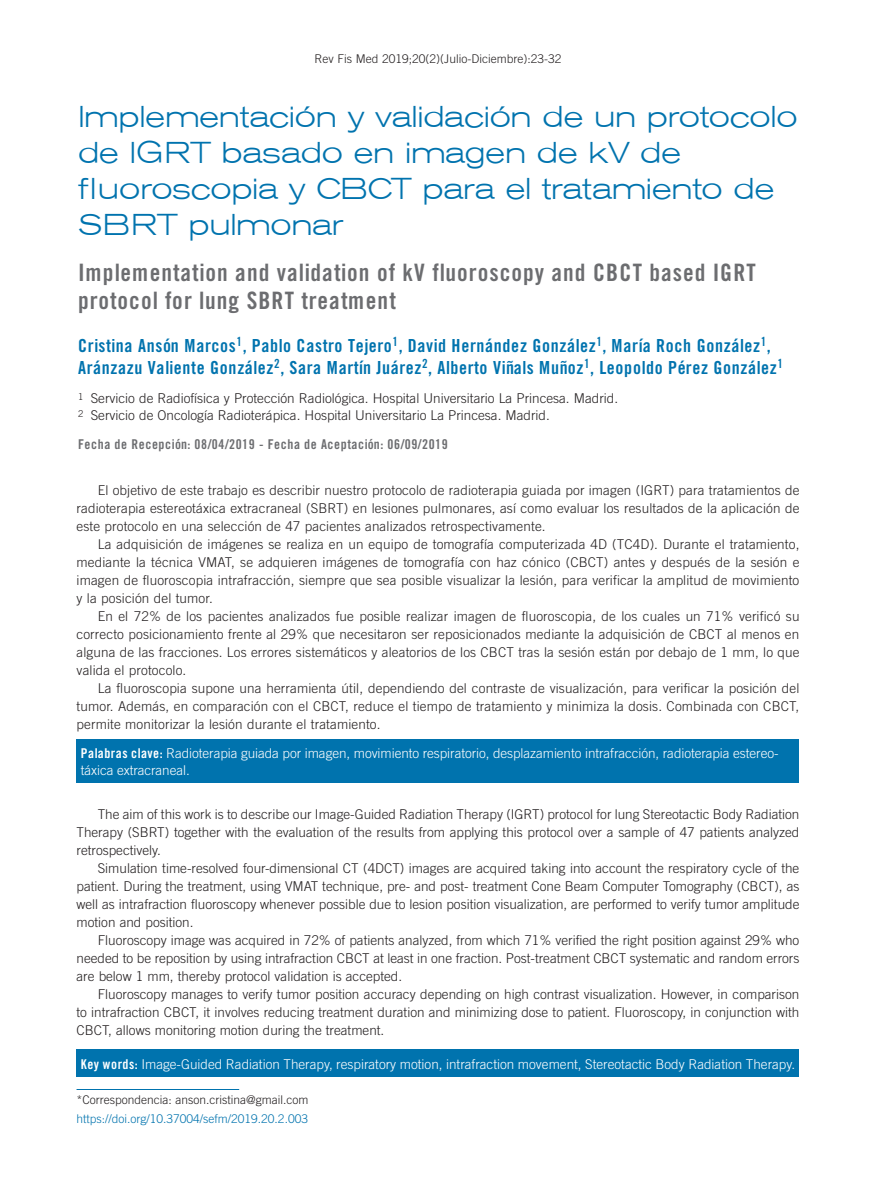
<style>
.page{position:relative;width:893px;height:1191px;background:#fff}
.page>*{position:absolute;margin:0;border:0;box-sizing:border-box;transform-origin:0 0}
.titulo_articulo_IG{font:300 30px/36px "Akzidenz Grot Ext BQ";letter-spacing:-.01em;color:#0073ae}
.Titulo_ingles_IG{font:24px/28.8px "Trade Gothic Bold Cond Twenty 10";color:#6c6d70}
.Titulo_ingles_IG-2{font:18px/21.6px "Trade Gothic Bold Cond Twenty 10";letter-spacing:-.005em;color:#0073ae}
.Resumen_IG{font:300 13.5px/18px "Trade Gothic";color:#231f20;text-align:justify}
.palabras_clave_IG{font:300 13.5px/16.2px "Trade Gothic";letter-spacing:-.005em;color:#fff}
.Fecha_IG{font:13.5px "Trade Gothic Bold Cond Twenty 10";color:#6c6d70}
.Datos_autor_correspo{font:300 12px "Trade Gothic";color:#231f20}
.Datos_autor_correspo-2{font:300 12px "Trade Gothic";color:#0073ae}
.s1{font-family:"Trade Gothic Bold Cond Twenty 10";font-weight:400}
</style>
<div class="page">
<div style="left:77px;top:739px;width:722px;height:44px;background:#0073ae"></div>
<div style="left:77px;top:1049px;width:722px;height:28px;background:#0073ae"></div>
<hr style="left:77px;top:1089px;width:162px;height:1px;background:#0073ae">
<p class="Datos_autor_correspo" style="left:314px;top:51px;width:249px">Rev Fis Med 2019;20(2)(Julio-Diciembre):23-32</p>
<p class="titulo_articulo_IG" style="left:78px;top:99px;width:721px">Implementación y validación de un protocolo de IGRT basado en imagen de kV de</p>
<p class="titulo_articulo_IG" style="left:78px;top:171px;width:698px">fluoroscopia y CBCT para el tratamiento de<br>SBRT pulmonar</p>
<p class="Titulo_ingles_IG" style="left:78px;top:257px;width:680px">Implementation and validation of kV fluoroscopy and CBCT based IGRT protocol for lung SBRT treatment</p>
<p class="Titulo_ingles_IG-2" style="left:78px;top:335px;width:707px">Cristina Ansón Marcos<sup>1</sup>, Pablo Castro Tejero<sup>1</sup>, David Hernández González<sup>1</sup>, María Roch González<sup>1</sup>,<br>Aránzazu Valiente González<sup>2</sup>, Sara Martín Juárez<sup>2</sup>, Alberto Viñals Muñoz<sup>1</sup>, Leopoldo Pérez González<sup>1</sup></p>
<p class="Resumen_IG" style="left:78px;top:389px;width:542px"><sup>1</sup> Servicio de Radiofísica y Protección Radiológica. Hospital Universitario La Princesa. Madrid.</p>
<p class="Resumen_IG" style="left:78px;top:406px;width:473px"><sup>2</sup> Servicio de Oncología Radioterápica. Hospital Universitario La Princesa. Madrid.</p>
<p class="Fecha_IG" style="left:78px;top:435px;width:372px">Fecha de Recepción: 08/04/2019 - Fecha de Aceptación: 06/09/2019</p>
<p class="Resumen_IG" style="left:77px;top:481px;width:724px;text-indent:21px">El objetivo de este trabajo es describir nuestro protocolo de radioterapia guiada por imagen (IGRT) para tratamientos de radioterapia estereotáxica extracraneal (SBRT) en lesiones pulmonares, así como evaluar los resultados de la aplicación de este protocolo en una selección de 47 pacientes analizados retrospectivamente.</p>
<p class="Resumen_IG" style="left:77px;top:535px;width:724px;text-indent:21px">La adquisición de imágenes se realiza en un equipo de tomografía computerizada 4D (TC4D). Durante el tratamiento, mediante la técnica VMAT, se adquieren imágenes de tomografía con haz cónico (CBCT) antes y después de la sesión e imagen de fluoroscopia intrafracción, siempre que sea posible visualizar la lesión, para verificar la amplitud de movimiento y la posición del tumor.</p>
<p class="Resumen_IG" style="left:77px;top:607px;width:724px;text-indent:21px">En el 72% de los pacientes analizados fue posible realizar imagen de fluoroscopia, de los cuales un 71% verificó su correcto posicionamiento frente al 29% que necesitaron ser reposicionados mediante la adquisición de CBCT al menos en alguna de las fracciones. Los errores sistemáticos y aleatorios de los CBCT tras la sesión están por debajo de 1 mm, lo que valida el protocolo.</p>
<p class="Resumen_IG" style="left:77px;top:679px;width:724px;text-indent:21px">La fluoroscopia supone una herramienta útil, dependiendo del contraste de visualización, para verificar la posición del tumor. Además, en comparación con el CBCT, reduce el tiempo de tratamiento y minimiza la dosis. Combinada con CBCT, permite monitorizar la lesión durante el tratamiento.</p>
<p class="palabras_clave_IG" style="left:81px;top:745px;width:699px"><span class="s1">Palabras clave:</span> Radioterapia guiada por imagen, movimiento respiratorio, desplazamiento intrafracción, radioterapia estereo&shy;táxica extracraneal.</p>
<p class="Resumen_IG" style="left:77px;top:805px;width:724px;text-indent:21px">The aim of this work is to describe our Image-Guided Radiation Therapy (IGRT) protocol for lung Stereotactic Body Radiation Therapy (SBRT) together with the evaluation of the results from applying this protocol over a sample of 47 patients analyzed retrospectively.</p>
<p class="Resumen_IG" style="left:77px;top:859px;width:724px;text-indent:21px">Simulation time-resolved four-dimensional CT (4DCT) images are acquired taking into account the respiratory cycle of the patient. During the treatment, using VMAT technique, pre- and post- treatment Cone Beam Computer Tomography (CBCT), as well as intrafraction fluoroscopy whenever possible due to lesion position visualization, are performed to verify tumor amplitude motion and position.</p>
<p class="Resumen_IG" style="left:77px;top:931px;width:724px;text-indent:21px">Fluoroscopy image was acquired in 72% of patients analyzed, from which 71% verified the right position against 29% who needed to be reposition by using intrafraction CBCT at least in one fraction. Post-treatment CBCT systematic and random errors are below 1 mm, thereby protocol validation is accepted.</p>
<p class="Resumen_IG" style="left:77px;top:985px;width:724px;text-indent:21px">Fluoroscopy manages to verify tumor position accuracy depending on high contrast visualization. However, in comparison to intrafraction CBCT, it involves reducing treatment duration and minimizing dose to patient. Fluoroscopy, in conjunction with CBCT, allows monitoring motion during the treatment.</p>
<p class="palabras_clave_IG" style="left:81px;top:1055px;width:716px"><span class="s1">Key words:</span> Image-Guided Radiation Therapy, respiratory motion, intrafraction movement, Stereotactic Body Radiation Therapy.</p>
<p class="Datos_autor_correspo" style="left:77px;top:1092px;width:233px">*Correspondencia: anson.cristina@gmail.com</p>
<p class="Datos_autor_correspo-2" style="left:77px;top:1111px;width:233px">https://doi.org/10.37004/sefm/2019.20.2.003</p>
</div>
